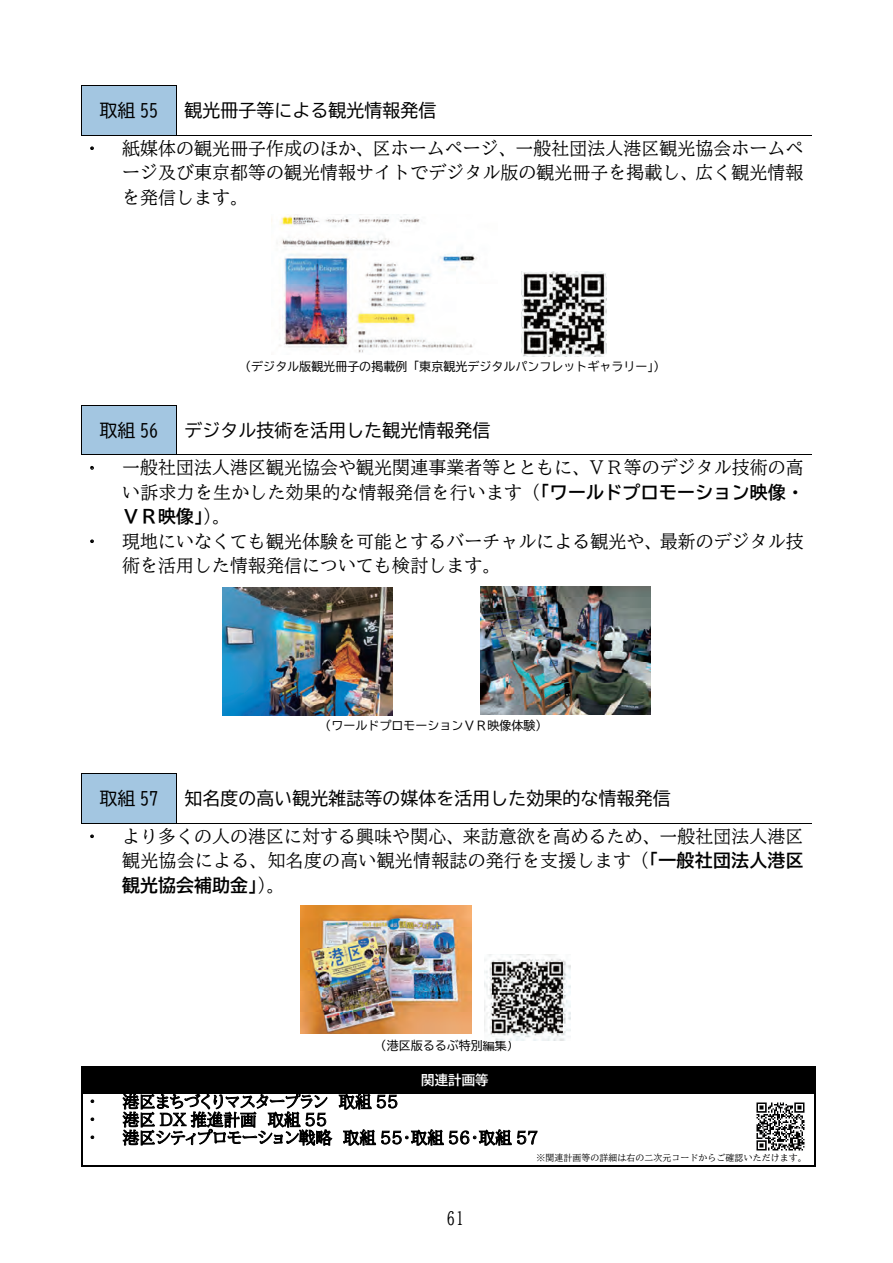
<style>
.page{position:relative;width:893px;height:1263px;background:#fff}
.page>*{position:absolute;margin:0;border:0;box-sizing:border-box;transform-origin:0 0}
.t1{font:17.85px/24.5px "BIZ UD Mincho Medium";letter-spacing:.01em;color:#000}
.t2{font:17.85px "BIZ UD Gothic";letter-spacing:.01em;color:#000}
.t3{font:17.85px "BIZ UD Gothic Bold";letter-spacing:.01em;color:#000}
.t4{font:16.5px/18px "BIZ UDP Mincho Medium";letter-spacing:.005em;color:#000}
.t5{font:13.35px "BIZ UD Gothic Bold";letter-spacing:.01em;color:#fff}
.t6{font:12px "BIZ UD Gothic";letter-spacing:.005em;color:#000}
.t7{font:8.85px "BIZ UD Mincho Medium";letter-spacing:.015em;color:#000}
.s1{font-family:"BIZ UD Gothic Bold"}
.s2{font-family:"BIZ UD Mincho Medium"}
</style>
<div class="page">
<div style="left:82px;top:86px;width:94px;height:49px;background:#a3c6e1"></div>
<hr style="left:82px;top:85px;width:94px;height:1px;background:#000">
<hr style="left:81px;top:86px;width:1px;height:49px;background:#000">
<hr style="left:176px;top:86px;width:1px;height:49px;background:#000">
<hr style="left:82px;top:135px;width:94px;height:1px;background:#000">
<hr style="left:177px;top:135px;width:553px;height:1px;background:#000">
<hr style="left:730px;top:135px;width:82px;height:1px;background:#000">
<div style="left:82px;top:406px;width:94px;height:48px;background:#a3c6e1"></div>
<hr style="left:82px;top:405px;width:94px;height:1px;background:#000">
<hr style="left:81px;top:406px;width:1px;height:48px;background:#000">
<hr style="left:176px;top:406px;width:1px;height:48px;background:#000">
<hr style="left:82px;top:454px;width:94px;height:1px;background:#000">
<hr style="left:177px;top:454px;width:553px;height:1px;background:#000">
<hr style="left:730px;top:454px;width:82px;height:1px;background:#000">
<div style="left:82px;top:774px;width:94px;height:49px;background:#a3c6e1"></div>
<hr style="left:82px;top:773px;width:94px;height:1px;background:#000">
<hr style="left:81px;top:774px;width:1px;height:49px;background:#000">
<hr style="left:176px;top:774px;width:1px;height:49px;background:#000">
<hr style="left:82px;top:823px;width:94px;height:1px;background:#000">
<hr style="left:177px;top:823px;width:553px;height:1px;background:#000">
<hr style="left:730px;top:823px;width:82px;height:1px;background:#000">
<div style="left:82px;top:1067px;width:732px;height:25px;background:#000"></div>
<hr style="left:82px;top:1066px;width:733px;height:1px;background:#000">
<svg style="left:81px;top:1066px;width:1px;height:27px"></svg>
<hr style="left:82px;top:1092px;width:733px;height:1px;background:#000">
<svg style="left:815px;top:1066px;width:1px;height:27px"></svg>
<hr style="left:81px;top:1093px;width:1px;height:72px;background:#000">
<hr style="left:82px;top:1165px;width:733px;height:2px;background:#000">
<hr style="left:815px;top:1093px;width:1px;height:72px;background:#000">
<img style="left:756px;top:1102px;width:49px;height:49px">
<img style="left:277px;top:214px;width:200px;height:139px">
<img style="left:223px;top:587px;width:170px;height:128px">
<img style="left:481px;top:587px;width:170px;height:127px">
<img style="left:521px;top:271px;width:86px;height:85px">
<img style="left:301px;top:906px;width:170px;height:127px">
<img style="left:485px;top:954px;width:86px;height:86px">
<p class="t2" style="left:100px;top:102px;width:60px">取組 55</p>
<p class="t2" style="left:185px;top:102px;width:253px">観光冊子等による観光情報発信</p>
<p class="t1" style="left:122px;top:136px;width:683px;text-align:justify">紙媒体の観光冊子作成のほか、区ホームページ、一般社団法人港区観光協会ホームページ及び東京都等の観光情報サイトでデジタル版の観光冊子を掲載し、広く観光情報を発信します。</p>
<p class="t6" style="left:239px;top:361px;width:428px">（デジタル版観光冊子の掲載例「東京観光デジタルパンフレットギャラリー」）</p>
<p class="t2" style="left:100px;top:421px;width:60px">取組 56</p>
<p class="t2" style="left:185px;top:421px;width:307px">デジタル技術を活用した観光情報発信</p>
<p class="t1" style="left:122px;top:455px;width:683px">一般社団法人港区観光協会や観光関連事業者等とともに、ＶＲ等のデジタル技術の高い訴求力を生かした効果的な情報発信を行います（<span class="s1">「ワールドプロモーション映像・</span></p>
<p class="t3" style="left:122px;top:507px;width:109px">ＶＲ映像」<span class="s2">）。</span></p>
<p class="t1" style="left:122px;top:529px;width:683px">現地にいなくても観光体験を可能とするバーチャルによる観光や、最新のデジタル技術を活用した情報発信についても検討します。</p>
<p class="t6" style="left:319px;top:719px;width:230px">（ワールドプロモーションＶＲ映像体験）</p>
<p class="t2" style="left:100px;top:790px;width:60px">取組 57</p>
<p class="t2" style="left:185px;top:790px;width:487px">知名度の高い観光雑誌等の媒体を活用した効果的な情報発信</p>
<p class="t1" style="left:122px;top:824px;width:683px">より多くの人の港区に対する興味や関心、来訪意欲を高めるため、一般社団法人港区観光協会による、知名度の高い観光情報誌の発行を支援します（<span class="s1">「一般社団法人港区</span></p>
<p class="t3" style="left:122px;top:876px;width:163px">観光協会補助金」<span class="s2">）。</span></p>
<p class="t6" style="left:375px;top:1039px;width:146px">（港区版るるぶ特別編集）</p>
<p class="t5" style="left:421px;top:1073px;width:69px">関連計画等</p>
<p class="t4" style="left:123px;top:1092px;width:417px">港区まちづくりマスタープラン 取組 55<br>港区 DX 推進計画 取組 55<br>港区シティプロモーション戦略 取組 55・取組 56・取組 57</p>
<p class="t1" style="left:447px;top:1206px;width:19px">61</p>
<p class="t7" style="left:536px;top:1153px;width:272px">※関連計画等の詳細は右の二次元コードからご確認いただけます。</p>
</div>
